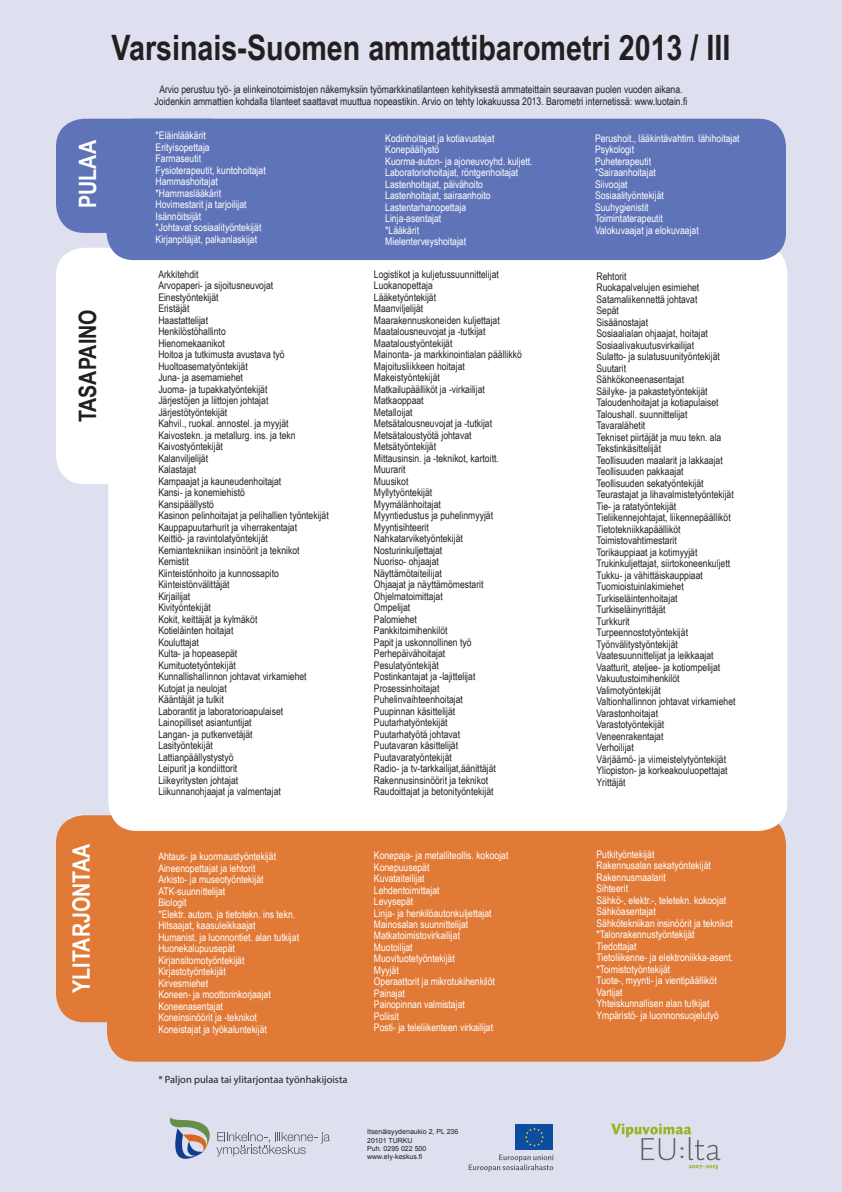
<style>
.page{position:relative;width:842px;height:1192px;background:#dee0ef}
.page>*{position:absolute;margin:0;border:0;box-sizing:border-box;transform-origin:0 0}
.t1{font:700 35px "Arial Narrow";color:#231f20}
.t2{font:700 24px "Arial Narrow";color:#fff}
.t3{font:700 24px "Arial Narrow";color:#231f20}
.t4{font:10.5px/11.5px "Arial Narrow";color:#231f20}
.t5{font:10.5px/11.5px "Arial Narrow";color:#fff}
.t6{font:10.5px "Myriad Pro";color:#231f20}
.t7{font:7px/8.4px "Arial";color:#231f20}
</style>
<div class="page">
<div style="left:56px;top:815px;width:142px;height:207px;background:#e17a37;border-radius:28px"></div>
<div style="left:56px;top:248px;width:183px;height:236px;background:#fff;border-radius:28px"></div>
<div style="left:56px;top:119px;width:183px;height:114px;background:#5f74b8;border-radius:28px"></div>
<div style="left:107px;top:815px;width:679px;height:247px;background:#e17a37;border-radius:28px"></div>
<div style="left:108px;top:244px;width:679px;height:587px;background:#fff;border-radius:28px"></div>
<div style="left:107px;top:119px;width:679px;height:141px;background:#5f74b8;border-radius:27px"></div>
<svg style="left:611px;top:1124px;width:109px;height:45px;background:#cfd3d3"></svg>
<svg style="left:469px;top:1154px;width:84px;height:18px;background:#c6c8d4"></svg>
<div style="left:515px;top:1125px;width:38px;height:25px;background:#0d4da1"></div>
<svg style="left:525px;top:1128px;width:19px;height:19px"></svg>
<svg style="left:167px;top:1118px;width:163px;height:44px;background:#c7cad5"></svg>
<h1 class="t1" style="left:111px;top:21px;width:620px">Varsinais-Suomen ammattibarometri 2013 / III</h1>
<p class="t4" style="left:155px;top:84px;width:534px;text-align:center">Arvio perustuu työ- ja elinkeinotoimistojen näkemyksiin työmarkkinatilanteen kehityksestä ammateittain seuraavan puolen vuoden aikana.<br>Joidenkin ammattien kohdalla tilanteet saattavat muuttua nopeastikin. Arvio on tehty lokakuussa 2013. Barometri internetissä: www.luotain.fi</p>
<h2 class="t2" style="left:70px;top:208px;width:69px;rotate:-90deg">PULAA</h2>
<p class="t5" style="left:156px;top:129px;width:112px">*Eläinlääkärit<br>Erityisopettaja<br>Farmaseutit<br>Fysioterapeutit, kuntohoitajat<br>Hammashoitajat *Hammaslääkärit<br>Hovimestarit ja tarjoilijat<br>Isännöitsijät<br>*Johtavat sosiaalityöntekijät<br>Kirjanpitäjät, palkanlaskijat</p>
<p class="t5" style="left:385px;top:132px;width:149px">Kodinhoitajat ja kotiavustajat<br>Konepäällystö<br>Kuorma-auton- ja ajoneuvoyhd. kuljett.<br>Laboratoriohoitajat, röntgenhoitajat<br>Lastenhoitajat, päivähoito<br>Lastenhoitajat, sairaanhoito<br>Lastentarhanopettaja<br>Linja-asentajat<br>*Lääkärit<br>Mielenterveyshoitajat</p>
<p class="t5" style="left:595px;top:132px;width:146px">Perushoit., lääkintävahtim. lähihoitajat<br>Psykologit<br>Puheterapeutit<br>*Sairaanhoitajat<br>Siivoojat<br>Sosiaalityöntekijät<br>Suuhygienistit<br>Toimintaterapeutit<br>Valokuvaajat ja elokuvaajat</p>
<h2 class="t3" style="left:70px;top:422px;width:114px;rotate:-90deg">TASAPAINO</h2>
<h2 class="t2" style="left:63px;top:993px;width:151px;rotate:-90deg">YLITARJONTAA</h2>
<p class="t4" style="left:158px;top:268px;width:172px">Arkkitehdit<br>Arvopaperi- ja sijoitusneuvojat<br>Einestyöntekijät<br>Eristäjät<br>Haastattelijat<br>Henkilöstöhallinto<br>Hienomekaanikot<br>Hoitoa ja tutkimusta avustava työ<br>Huoltoasematyöntekijät<br>Juna- ja asemamiehet<br>Juoma- ja tupakkatyöntekijät<br>Järjestöjen ja liittojen johtajat<br>Järjestötyöntekijät<br>Kahvil., ruokal. annostel. ja myyjät<br>Kaivostekn. ja metallurg. ins. ja tekn<br>Kaivostyöntekijät<br>Kalanviljelijät<br>Kalastajat<br>Kampaajat ja kauneudenhoitajat<br>Kansi- ja konemiehistö<br>Kansipäällystö<br>Kasinon pelinhoitajat ja pelihallien työntekijät<br>Kauppapuutarhurit ja viherrakentajat<br>Keittiö- ja ravintolatyöntekijät<br>Kemiantekniikan insinöörit ja teknikot<br>Kemistit<br>Kiinteistönhoito ja kunnossapito<br>Kiinteistönvälittäjät<br>Kirjailijat<br>Kivityöntekijät<br>Kokit, keittäjät ja kylmäköt<br>Kotieläinten hoitajat<br>Kouluttajat<br>Kulta- ja hopeasepät<br>Kumituotetyöntekijät<br>Kunnallishallinnon johtavat virkamiehet<br>Kutojat ja neulojat<br>Kääntäjät ja tulkit<br>Laborantit ja laboratorioapulaiset<br>Lainopilliset asiantuntijat<br>Langan- ja putkenvetäjät<br>Lasityöntekijät<br>Lattianpäällystystyö<br>Leipurit ja kondiittorit<br>Liikeyritysten johtajat<br>Liikunnanohjaajat ja valmentajat</p>
<p class="t4" style="left:374px;top:268px;width:149px">Logistikot ja kuljetussuunnittelijat<br>Luokanopettaja<br>Lääketyöntekijät<br>Maanviljelijät<br>Maarakennuskoneiden kuljettajat<br>Maatalousneuvojat ja -tutkijat<br>Maataloustyöntekijät<br>Mainonta- ja markkinointialan päällikkö<br>Majoitusliikkeen hoitajat<br>Makeistyöntekijät<br>Matkailupäälliköt ja -virkailijat<br>Matkaoppaat<br>Metalloijat<br>Metsätalousneuvojat ja -tutkijat<br>Metsätaloustyötä johtavat<br>Metsätyöntekijät<br>Mittausinsin. ja -teknikot, kartoitt.<br>Muurarit<br>Muusikot<br>Myllytyöntekijät<br>Myymälänhoitajat<br>Myyntiedustus ja puhelinmyyjät<br>Myyntisihteerit<br>Nahkatarviketyöntekijät<br>Nosturinkuljettajat<br>Nuoriso- ohjaajat<br>Näyttämötaiteilijat<br>Ohjaajat ja näyttämömestarit<br>Ohjelmatoimittajat<br>Ompelijat<br>Palomiehet<br>Pankkitoimihenkilöt<br>Papit ja uskonnollinen työ<br>Perhepäivähoitajat<br>Pesulatyöntekijät<br>Postinkantajat ja -lajittelijat<br>Prosessinhoitajat<br>Puhelinvaihteenhoitajat<br>Puupinnan käsittelijät<br>Puutarhatyöntekijät<br>Puutarhatyötä johtavat<br>Puutavaran käsittelijät<br>Puutavaratyöntekijät<br>Radio- ja tv-tarkkailijat,äänittäjät<br>Rakennusinsinöörit ja teknikot<br>Raudoittajat ja betonityöntekijät</p>
<p class="t4" style="left:596px;top:270px;width:141px">Rehtorit<br>Ruokapalvelujen esimiehet<br>Satamaliikennettä johtavat<br>Sepät<br>Sisäänostajat<br>Sosiaalialan ohjaajat, hoitajat<br>Sosiaalivakuutusvirkailijat<br>Sulatto- ja sulatusuunityöntekijät<br>Suutarit<br>Sähkökoneenasentajat<br>Säilyke- ja pakastetyöntekijät<br>Taloudenhoitajat ja kotiapulaiset<br>Taloushall. suunnittelijat<br>Tavaralähetit<br>Tekniset piirtäjät ja muu tekn. ala<br>Tekstinkäsittelijät<br>Teollisuuden maalarit ja lakkaajat<br>Teollisuuden pakkaajat<br>Teollisuuden sekatyöntekijät<br>Teurastajat ja lihavalmistetyöntekijät<br>Tie- ja ratatyöntekijät<br>Tieliikennejohtajat, liikennepäälliköt<br>Tietotekniikkapäälliköt<br>Toimistovahtimestarit<br>Torikauppiaat ja kotimyyjät<br>Trukinkuljettajat, siirtokoneenkuljett<br>Tukku- ja vähittäiskauppiaat<br>Tuomioistuinlakimiehet<br>Turkiseläintenhoitajat<br>Turkiseläinyrittäjät<br>Turkkurit<br>Turpeennostotyöntekijät<br>Työnvälitystyöntekijät<br>Vaatesuunnittelijat ja leikkaajat<br>Vaatturit, ateljee- ja kotiompelijat<br>Vakuutustoimihenkilöt<br>Valimotyöntekijät<br>Valtionhallinnon johtavat virkamiehet<br>Varastonhoitajat<br>Varastotyöntekijät<br>Veneenrakentajat<br>Verhoilijat<br>Värjäämö- ja viimeistelytyöntekijät<br>Yliopiston- ja korkeakouluopettajat<br>Yrittäjät</p>
<p class="t5" style="left:158px;top:850px;width:142px">Ahtaus- ja kuormaustyöntekijät<br>Aineenopettajat ja lehtorit<br>Arkisto- ja museotyöntekijät<br>ATK-suunnittelijat<br>Biologit<br>*Elektr. autom. ja tietotekn. ins tekn.<br>Hitsaajat, kaasuleikkaajat<br>Humanist. ja luonnontiet. alan tutkijat<br>Huonekalupuusepät<br>Kirjansitomotyöntekijät<br>Kirjastotyöntekijät<br>Kirvesmiehet<br>Koneen- ja moottorinkorjaajat<br>Koneenasentajat<br>Koneinsinöörit ja -teknikot<br>Koneistajat ja työkaluntekijät</p>
<p class="t5" style="left:374px;top:849px;width:136px">Konepaja- ja metalliteollis. kokoojat<br>Konepuusepät<br>Kuvataiteilijat<br>Lehdentoimittajat<br>Levysepät<br>Linja- ja henkilöautonkuljettajat<br>Mainosalan suunnittelijat<br>Matkatoimistovirkailijat<br>Muotoilijat<br>Muovituotetyöntekijät<br>Myyjät<br>Operaattorit ja mikrotukihenkilöt<br>Painajat<br>Painopinnan valmistajat<br>Poliisit<br>Posti- ja teleliikenteen virkailijat</p>
<p class="t5" style="left:596px;top:848px;width:138px">Putkityöntekijät<br>Rakennusalan sekatyöntekijät<br>Rakennusmaalarit<br>Sihteerit<br>Sähkö-, elektr.-, teletekn. kokoojat<br>Sähköasentajat<br>Sähkötekniikan insinöörit ja teknikot *Talonrakennustyöntekijät<br>Tiedottajat<br>Tietoliikenne- ja elektroniikka-asent. *Toimistotyöntekijät<br>Tuote-, myynti- ja vientipäälliköt<br>Vartijat<br>Yhteiskunnallisen alan tutkijat<br>Ympäristö- ja luonnonsuojelutyö</p>
<p class="t6" style="left:158px;top:1073px;width:191px">* Paljon pulaa tai ylitarjontaa työnhakijoista</p>
<p class="t7" style="left:367px;top:1128px;width:93px">Itsenäisyydenaukio 2, PL 236<br>20101 TURKU<br>Puh. 0295 022 500 www.ely-keskus.fi</p>
</div>
